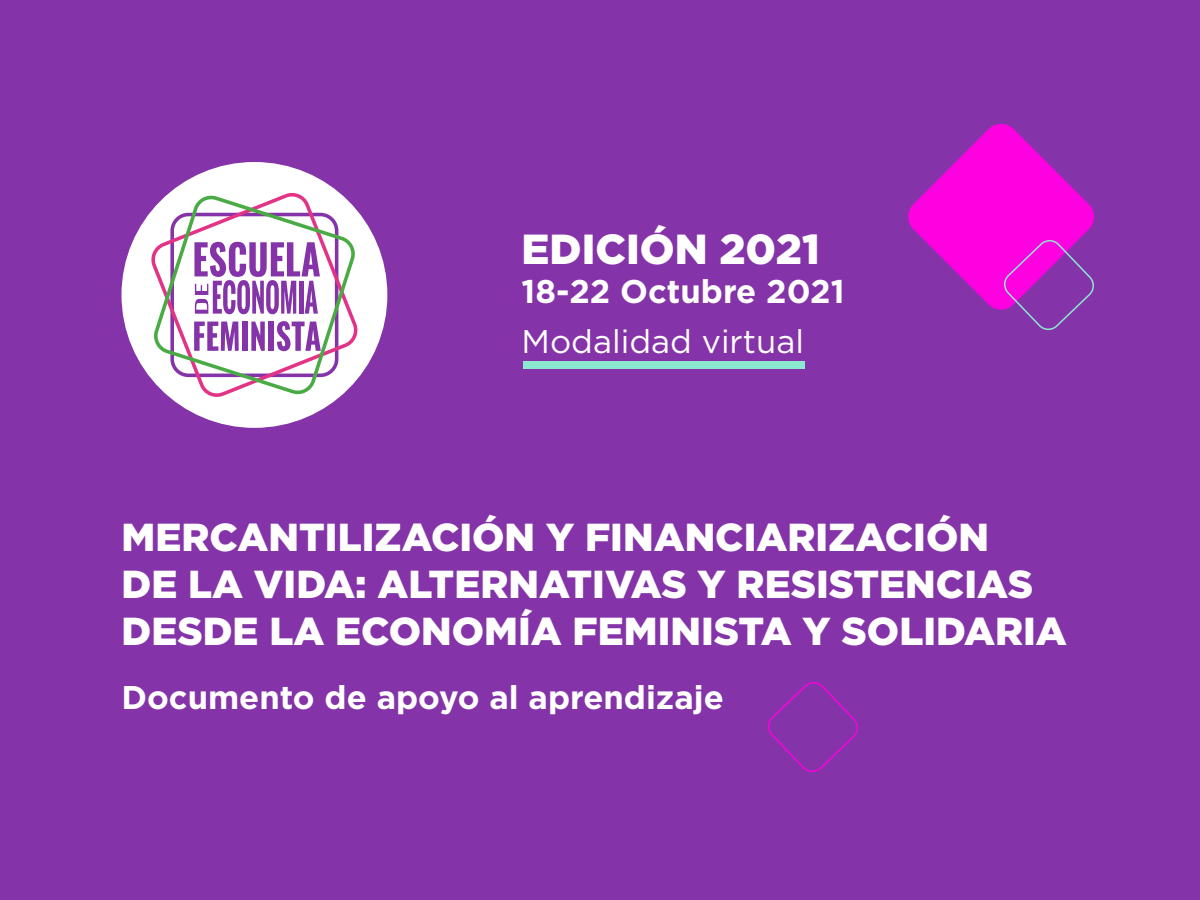
<style>
.page{position:relative;width:1200px;height:900px;background:#8533a8}
.page>*{position:absolute;margin:0;border:0;box-sizing:border-box;transform-origin:0 0}
.t1{font:900 42px "Gotham";color:#fff}
.t2{font:900 39px/46.8px "Gotham";color:#fff}
.t3{font:700 32.85px "Gotham";color:#fff}
.t4{font:32.85px "Gotham";color:#fff}
</style>
<div class="page">
<svg style="left:768px;top:682px;width:90px;height:90px"></svg>
<div style="left:121px;top:162px;width:266px;height:266px;background:#fff;border-radius:50%"></div>
<svg style="left:146px;top:188px;width:216px;height:214px"></svg>
<svg style="left:154px;top:196px;width:201px;height:200px"></svg>
<div style="left:524px;top:361px;width:282px;height:8px;background:#8ce8cf"></div>
<svg style="left:908px;top:123px;width:186px;height:207px"></svg>
<p class="t1" style="left:522px;top:225px;width:300px">EDICIÓN 2021</p>
<p class="t3" style="left:522px;top:273px;width:324px">18-22 Octubre 2021</p>
<p class="t4" style="left:522px;top:323px;width:284px">Modalidad virtual</p>
<p class="t2" style="left:122px;top:513px;width:947px">MERCANTILIZACIÓN Y FINANCIARIZACIÓN<br>DE LA VIDA: ALTERNATIVAS Y RESISTENCIAS<br>DESDE LA ECONOMÍA FEMINISTA Y SOLIDARIA</p>
<p class="t3" style="left:122px;top:679px;width:604px">Documento de apoyo al aprendizaje</p>
</div>
